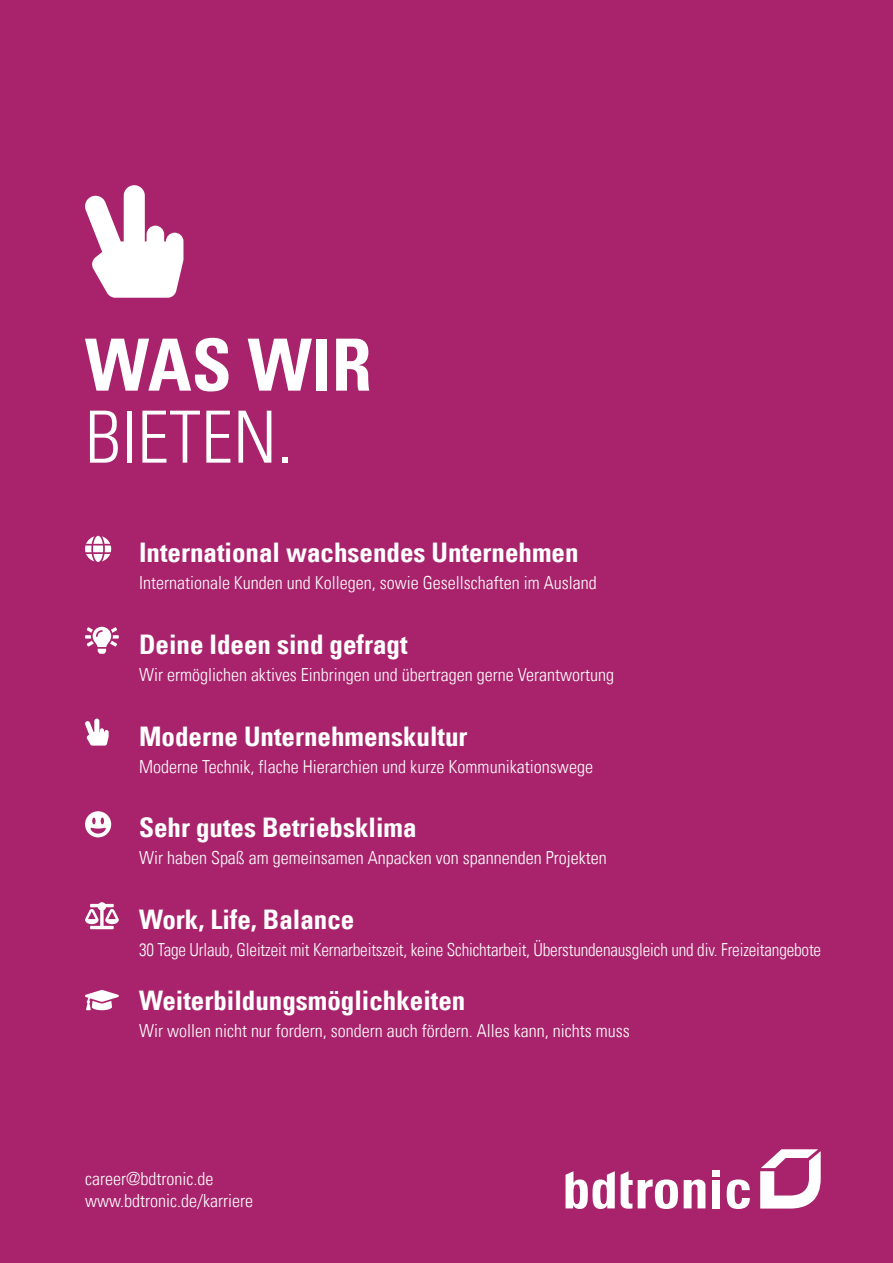
<style>
.page{position:relative;width:893px;height:1263px;background:#a8236b}
.page>*{position:absolute;margin:0;border:0;box-sizing:border-box;transform-origin:0 0}
.t1{font:72px "Univers Com 47 Light Cond";color:#fff}
.t2{font:72px "Univers Com 67 Bold Cond";color:#fff}
.t3{font:27px "Univers Com 67 Bold Cond";color:#fff}
.t4{font:18px "Univers Com 47 Light Cond";color:#fff}
.t5{font:18px "Univers Com 47 Light Cond";color:#fff;scale:.95 1}
</style>
<div class="page">
<svg style="left:760px;top:1149px;width:61px;height:59px"></svg>
<svg style="left:566px;top:1171px;width:49px;height:38px"></svg>
<svg style="left:621px;top:1171px;width:57px;height:38px"></svg>
<svg style="left:684px;top:1179px;width:21px;height:29px"></svg>
<div style="left:712px;top:1180px;width:8px;height:28px;background:#fff"></div>
<svg style="left:727px;top:1179px;width:23px;height:30px"></svg>
<div style="left:712px;top:1171px;width:8px;height:6px;background:#fff"></div>
<svg style="left:85px;top:185px;width:98px;height:113px"></svg>
<svg style="left:85px;top:536px;width:26px;height:26px"></svg>
<svg style="left:85px;top:627px;width:34px;height:27px"></svg>
<svg style="left:85px;top:719px;width:24px;height:27px"></svg>
<svg style="left:85px;top:811px;width:26px;height:26px"></svg>
<svg style="left:85px;top:902px;width:34px;height:27px"></svg>
<svg style="left:85px;top:990px;width:34px;height:20px"></svg>
<p class="t2" style="left:85px;top:321px;width:288px">WAS WIR</p>
<p class="t1" style="left:85px;top:394px;width:209px">BIETEN.</p>
<p class="t3" style="left:139px;top:536px;width:441px">International wachsendes Unternehmen</p>
<p class="t4" style="left:139px;top:572px;width:459px">Internationale Kunden und Kollegen, sowie Gesellschaften im Ausland</p>
<p class="t3" style="left:139px;top:628px;width:270px">Deine Ideen sind gefragt</p>
<p class="t4" style="left:139px;top:664px;width:477px">Wir ermöglichen aktives Einbringen und übertragen gerne Verantwortung</p>
<p class="t3" style="left:139px;top:719px;width:330px">Moderne Unternehmenskultur</p>
<p class="t4" style="left:139px;top:755px;width:456px">Moderne Technik, flache Hierarchien und kurze Kommunikationswege</p>
<p class="t3" style="left:139px;top:811px;width:279px">Sehr gutes Betriebsklima</p>
<p class="t4" style="left:139px;top:847px;width:469px">Wir haben Spaß am gemeinsamen Anpacken von spannenden Projekten</p>
<p class="t3" style="left:139px;top:903px;width:217px">Work, Life, Balance</p>
<p class="t5" style="left:139px;top:939px;width:720px">30 Tage Urlaub, Gleitzeit mit Kernarbeitszeit, keine Schichtarbeit, Überstundenausgleich und div. Freizeitangebote</p>
<p class="t3" style="left:139px;top:984px;width:328px">Weiterbildungsmöglichkeiten</p>
<p class="t4" style="left:139px;top:1020px;width:492px">Wir wollen nicht nur fordern, sondern auch fördern. Alles kann, nichts muss</p>
<p class="t4" style="left:85px;top:1168px;width:130px">career@bdtronic.de</p>
<p class="t4" style="left:85px;top:1189px;width:170px">www.bdtronic.de/karriere</p>
</div>
